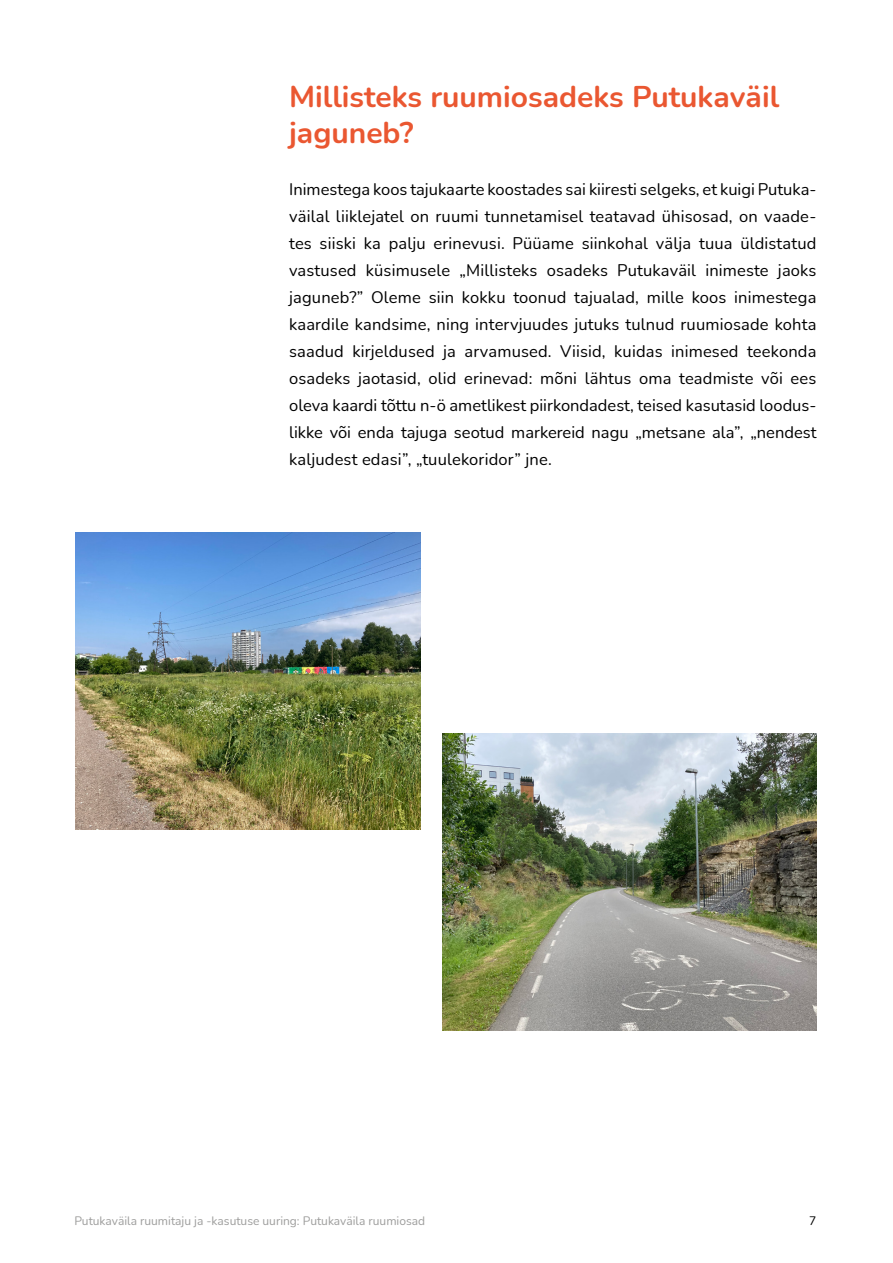
<style>
.page{position:relative;width:893px;height:1263px;background:#fff}
.page>*{position:absolute;margin:0;border:0;box-sizing:border-box;transform-origin:0 0}
.t1{font:700 30px/36px "Nunito";color:#ea5731}
.t2{font:16.5px/27px "Nunito";letter-spacing:.01em;color:#000;text-align:justify}
.t3{font:12px "Nunito";color:#9d9d9c}
.t4{font:12px "Nunito";color:#000}
</style>
<div class="page">
<img style="left:75px;top:533px;width:346px;height:296px">
<img style="left:442px;top:733px;width:374px;height:297px">
<h1 class="t1" style="left:289px;top:77px;width:492px">Millisteks ruumiosadeks Putukaväil jaguneb?</h1>
<p class="t2" style="left:289px;top:176px;width:529px">Inimestega koos tajukaarte koostades sai kiiresti selgeks, et kuigi Putuka&shy;väilal liiklejatel on ruumi tunnetamisel teatavad ühisosad, on vaade&shy;tes siiski ka palju erinevusi. Püüame siinkohal välja tuua üldistatud vastused küsimusele „Millisteks osadeks Putukaväil inimeste jaoks jaguneb?” Oleme siin kokku toonud tajualad, mille koos inimestega kaardile kandsime, ning intervjuudes jutuks tulnud ruumiosade kohta saadud kirjeldused ja arvamused. Viisid, kuidas inimesed teekonda osadeks jaotasid, olid erinevad: mõni lähtus oma teadmiste või ees oleva kaardi tõttu n-ö ametlikest piirkondadest, teised kasutasid loodus&shy;likke või enda tajuga seotud markereid nagu „metsane ala”, „nendest kaljudest edasi”, „tuulekoridor” jne.</p>
<p class="t3" style="left:74px;top:1212px;width:352px">Putukaväila ruumitaju ja -kasutuse uuring: Putukaväila ruumiosad</p>
<p class="t4" style="left:809px;top:1212px;width:9px">7</p>
</div>
